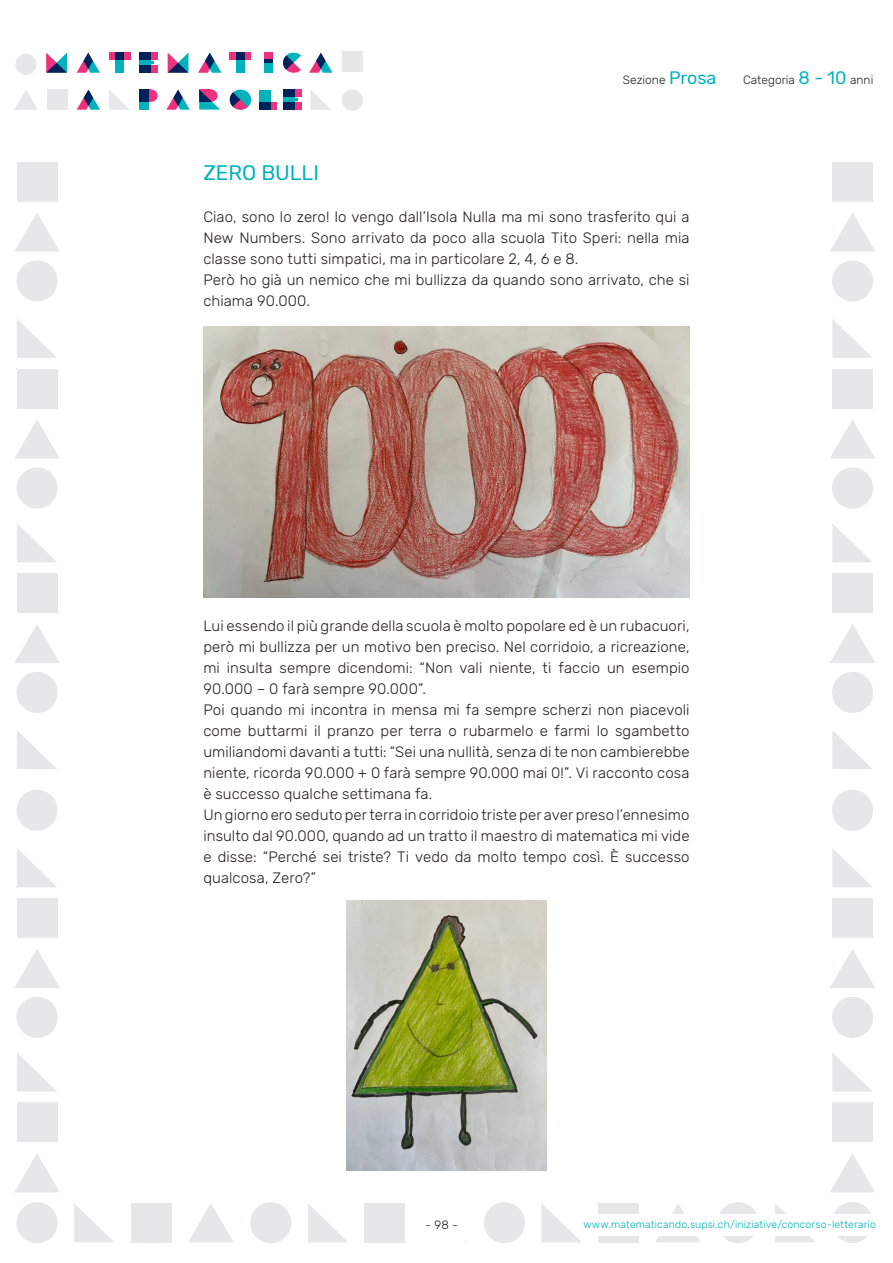
<style>
.page{position:relative;width:893px;height:1263px;background:#fff}
.page>*{position:absolute;margin:0;border:0;box-sizing:border-box;transform-origin:0 0}
.t1{font:21px "Rubik";letter-spacing:-.005em;color:#00b2bc}
.t2{font:300 15px/21px "Rubik";letter-spacing:.005em;color:#231f20}
.t3{font:300 12px "Rubik";color:#231f20}
.t4{font:300 10.5px "Rubik";letter-spacing:.01em;color:#00b2bc}
.s1{font-weight:400;font-size:18px;color:#00b2bc}
</style>
<div class="page">
<div style="left:250px;top:1202px;width:41px;height:41px;background:#e6e7e9;border-radius:50%"></div>
<div style="left:484px;top:1202px;width:41px;height:41px;background:#e6e7e9;border-radius:50%"></div>
<svg style="left:308px;top:1204px;width:40px;height:38px"></svg>
<svg style="left:541px;top:1204px;width:40px;height:38px"></svg>
<div style="left:365px;top:1203px;width:40px;height:39px;background:#e6e7e9"></div>
<div style="left:15px;top:54px;width:22px;height:21px;background:#e6e7e9;border-radius:50%"></div>
<svg style="left:77px;top:90px;width:23px;height:20px"></svg>
<div style="left:342px;top:51px;width:21px;height:20px;background:#e6e7e9"></div>
<div style="left:342px;top:90px;width:21px;height:21px;background:#e6e7e9;border-radius:50%"></div>
<div style="left:47px;top:90px;width:21px;height:20px;background:#e6e7e9"></div>
<svg style="left:46px;top:53px;width:21px;height:20px"></svg>
<svg style="left:77px;top:53px;width:23px;height:20px"></svg>
<div style="left:116px;top:53px;width:8px;height:20px;background:#00b2bc"></div>
<svg style="left:109px;top:53px;width:22px;height:7px"></svg>
<div style="left:283px;top:90px;width:11px;height:20px;background:#00b2bc"></div>
<svg style="left:283px;top:90px;width:18px;height:7px"></svg>
<svg style="left:283px;top:102px;width:18px;height:8px"></svg>
<svg style="left:283px;top:53px;width:18px;height:20px"></svg>
<div style="left:259px;top:102px;width:18px;height:8px;background:#ee317c"></div>
<svg style="left:259px;top:90px;width:12px;height:20px"></svg>
<div style="left:264px;top:53px;width:9px;height:10px;background:#ee317c"></div>
<svg style="left:264px;top:59px;width:9px;height:14px"></svg>
<svg style="left:109px;top:90px;width:21px;height:20px"></svg>
<svg style="left:309px;top:53px;width:24px;height:20px"></svg>
<svg style="left:310px;top:90px;width:21px;height:20px"></svg>
<svg style="left:15px;top:90px;width:23px;height:20px"></svg>
<svg style="left:168px;top:53px;width:20px;height:20px"></svg>
<svg style="left:166px;top:90px;width:24px;height:20px"></svg>
<div style="left:140px;top:53px;width:11px;height:20px;background:#00b2bc"></div>
<svg style="left:140px;top:53px;width:18px;height:7px"></svg>
<svg style="left:140px;top:65px;width:18px;height:8px"></svg>
<div style="left:145px;top:90px;width:13px;height:12px;background:#ee317c;border-radius:50%"></div>
<svg style="left:139px;top:90px;width:10px;height:20px"></svg>
<svg style="left:198px;top:53px;width:23px;height:20px"></svg>
<svg style="left:199px;top:90px;width:21px;height:20px"></svg>
<div style="left:236px;top:53px;width:9px;height:20px;background:#00b2bc"></div>
<svg style="left:230px;top:53px;width:21px;height:7px"></svg>
<div style="left:230px;top:90px;width:21px;height:20px;background:#00b2bc;border-radius:50%"></div>
<svg style="left:230px;top:92px;width:18px;height:18px"></svg>
<div style="left:17px;top:162px;width:40px;height:39px;background:#e6e7e9"></div>
<svg style="left:15px;top:213px;width:45px;height:39px"></svg>
<div style="left:17px;top:260px;width:41px;height:41px;background:#e6e7e9;border-radius:50%"></div>
<svg style="left:17px;top:319px;width:40px;height:39px"></svg>
<div style="left:17px;top:369px;width:40px;height:39px;background:#e6e7e9"></div>
<svg style="left:15px;top:420px;width:45px;height:39px"></svg>
<div style="left:17px;top:467px;width:41px;height:42px;background:#e6e7e9;border-radius:50%"></div>
<svg style="left:17px;top:524px;width:40px;height:38px"></svg>
<div style="left:17px;top:573px;width:40px;height:40px;background:#e6e7e9"></div>
<svg style="left:15px;top:625px;width:45px;height:38px"></svg>
<div style="left:17px;top:672px;width:41px;height:41px;background:#e6e7e9;border-radius:50%"></div>
<svg style="left:17px;top:731px;width:40px;height:38px"></svg>
<div style="left:17px;top:790px;width:41px;height:41px;background:#e6e7e9;border-radius:50%"></div>
<svg style="left:17px;top:849px;width:40px;height:38px"></svg>
<div style="left:17px;top:898px;width:40px;height:40px;background:#e6e7e9"></div>
<svg style="left:14px;top:949px;width:46px;height:39px"></svg>
<div style="left:17px;top:997px;width:41px;height:41px;background:#e6e7e9;border-radius:50%"></div>
<svg style="left:17px;top:1053px;width:40px;height:39px"></svg>
<div style="left:17px;top:1103px;width:40px;height:39px;background:#e6e7e9"></div>
<svg style="left:15px;top:1154px;width:45px;height:38px"></svg>
<div style="left:17px;top:1202px;width:41px;height:41px;background:#e6e7e9;border-radius:50%"></div>
<div style="left:832px;top:162px;width:41px;height:39px;background:#e6e7e9"></div>
<svg style="left:830px;top:213px;width:45px;height:39px"></svg>
<div style="left:832px;top:260px;width:41px;height:41px;background:#e6e7e9;border-radius:50%"></div>
<svg style="left:832px;top:319px;width:40px;height:39px"></svg>
<div style="left:832px;top:369px;width:41px;height:39px;background:#e6e7e9"></div>
<svg style="left:830px;top:420px;width:45px;height:39px"></svg>
<div style="left:832px;top:467px;width:41px;height:42px;background:#e6e7e9;border-radius:50%"></div>
<svg style="left:832px;top:524px;width:40px;height:38px"></svg>
<div style="left:832px;top:573px;width:41px;height:40px;background:#e6e7e9"></div>
<svg style="left:830px;top:624px;width:45px;height:39px"></svg>
<div style="left:832px;top:672px;width:41px;height:41px;background:#e6e7e9;border-radius:50%"></div>
<svg style="left:832px;top:730px;width:40px;height:39px"></svg>
<div style="left:832px;top:790px;width:41px;height:41px;background:#e6e7e9;border-radius:50%"></div>
<svg style="left:832px;top:849px;width:40px;height:38px"></svg>
<div style="left:832px;top:898px;width:41px;height:40px;background:#e6e7e9"></div>
<svg style="left:830px;top:949px;width:45px;height:39px"></svg>
<div style="left:832px;top:997px;width:41px;height:41px;background:#e6e7e9;border-radius:50%"></div>
<svg style="left:832px;top:1053px;width:40px;height:39px"></svg>
<div style="left:832px;top:1103px;width:41px;height:39px;background:#e6e7e9"></div>
<svg style="left:830px;top:1154px;width:45px;height:38px"></svg>
<div style="left:832px;top:1202px;width:41px;height:41px;background:#e6e7e9;border-radius:50%"></div>
<svg style="left:74px;top:1204px;width:40px;height:38px"></svg>
<div style="left:131px;top:1203px;width:41px;height:39px;background:#e6e7e9"></div>
<svg style="left:188px;top:1204px;width:45px;height:38px"></svg>
<div style="left:717px;top:1202px;width:42px;height:41px;background:#e6e7e9;border-radius:50%"></div>
<svg style="left:775px;top:1204px;width:40px;height:38px"></svg>
<div style="left:598px;top:1203px;width:41px;height:39px;background:#e6e7e9"></div>
<svg style="left:656px;top:1204px;width:45px;height:38px"></svg>
<div style="left:578px;top:1214px;width:298px;height:22px;background:#fff"></div>
<img style="left:203px;top:327px;width:487px;height:270px">
<img style="left:346px;top:900px;width:201px;height:270px">
<p class="t3" style="left:623px;top:73px;width:95px">Sezione <span class="s1">Prosa</span></p>
<p class="t3" style="left:743px;top:73px;width:132px">Categoria <span class="s1">8 - 10</span> anni</p>
<p class="t1" style="left:203px;top:161px;width:117px">ZERO BULLI</p>
<p class="t2" style="left:203px;top:206px;width:488px;text-align:justify">Ciao, sono lo zero! Io vengo dall’Isola Nulla ma mi sono trasferito qui a New Numbers. Sono arrivato da poco alla scuola Tito Speri: nella mia classe sono tutti simpatici, ma in particolare 2, 4, 6 e 8.</p>
<p class="t2" style="left:203px;top:269px;width:488px">Però ho già un nemico che mi bullizza da quando sono arrivato, che si chiama 90.000.</p>
<p class="t2" style="left:203px;top:615px;width:488px">Lui essendo il più grande della scuola è molto popolare ed è un rubacuori, però mi bullizza per un motivo ben preciso. Nel corridoio, a ricreazione, mi insulta sempre dicendomi: “Non vali niente, ti faccio un esempio 90.000 – 0 farà sempre 90.000”.<br>Poi quando mi incontra in mensa mi fa sempre scherzi non piacevoli come buttarmi il pranzo per terra o rubarmelo e farmi lo sgambetto umiliandomi davanti a tutti: “Sei una nullità, senza di te non cambierebbe niente, ricorda 90.000 + 0 farà sempre 90.000 mai 0!”. Vi racconto cosa è successo qualche settimana fa.<br>Un giorno ero seduto per terra in corridoio triste per aver preso l’ennesimo insulto dal 90.000, quando ad un tratto il maestro di matematica mi vide e disse: “Perché sei triste? Ti vedo da molto tempo così. È successo qualcosa, Zero?”</p>
<p class="t3" style="left:425px;top:1218px;width:34px">- 98 -</p>
<p class="t4" style="left:583px;top:1218px;width:294px">www.matematicando.supsi.ch/iniziative/concorso-letterario</p>
</div>
